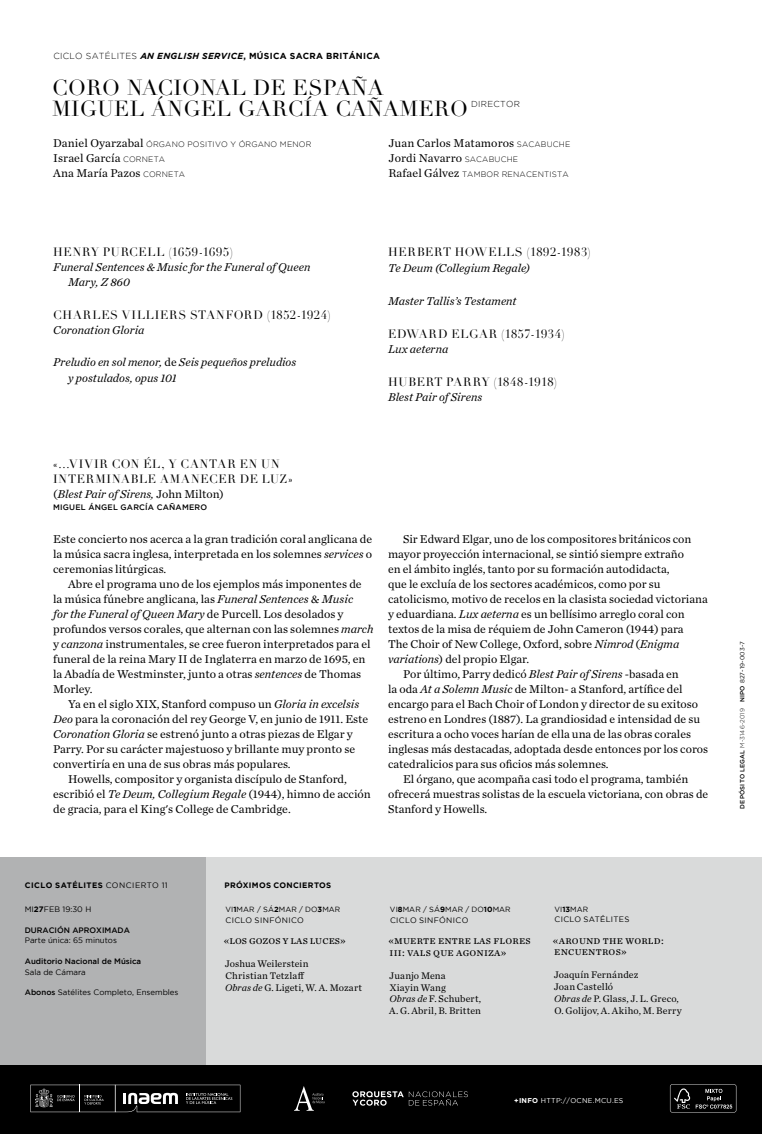
<style>
.page{position:relative;width:762px;height:1134px;background:#fff}
.page>*{position:absolute;margin:0;border:0;box-sizing:border-box;transform-origin:0 0}
.t1{font:21.25px "Didot";letter-spacing:.02em;color:#000}
.CUERPO_DE_TEXTO{font:11.88px/15px "Chronicle Text G1";color:#000}
.CUERPO_DE_TEXTO-2{font:italic 11.88px "Chronicle Text G1";color:#000}
.CUERPO_DE_TEXTO-3{font:11.88px/15px "Didot";letter-spacing:.06em;color:#000}
.CUERPO_DE_TEXTO-4{font:11.88px "Didot";letter-spacing:.03em;color:#000}
.INT{font:11.25px/11.2px "Chronicle Text G1";letter-spacing:.02em;color:#000}
.INT-2{font:11.25px "Chronicle Text G1";color:#000}
.TIT{font:10px/11.9px "Chronicle Text G1";letter-spacing:.015em;color:#000}
.t2{font:700 8.75px "Gotham";letter-spacing:.035em;color:#000}
.t3{font:300 8.62px "Gotham";letter-spacing:.035em;color:#000}
.TIT-2{font:7.88px "Gotham";color:#000}
.t4{font:300 7.88px "Gotham";letter-spacing:.025em;color:#000}
.t5{font:700 7.88px "Gotham";letter-spacing:.045em;color:#000}
.t6{font:500 7.88px "Gotham";color:#000}
.INT-3{font:7.88px "Gotham";letter-spacing:.05em;color:#000}
.t7{font:500 7.88px "Gotham";letter-spacing:.025em;color:#000}
.TIT-3{font:7.88px "Gotham";letter-spacing:.04em;color:#000}
.TIT-4{font:7.5px "Gotham";letter-spacing:.015em;color:#000}
.t8{font:7px "Gotham";letter-spacing:.04em;color:#fff}
.PLANTILLA{font:500 6.12px "Gotham";letter-spacing:.035em;color:#000}
.s1{font-weight:300}
.s2{font-style:italic}
.s3{font-family:"Chronicle Text G1";font-weight:400;font-size:11.88px}
.s4{font-family:"Gotham";font-weight:300;font-size:7.88px}
.s5{font-style:normal}
.s6{font-weight:400}
.s7{font-weight:700}
.s8{font-weight:500}
</style>
<div class="page">
<div style="left:0;top:857px;width:762px;height:277px;background:#d9dada"></div>
<div style="left:0;top:857px;width:206px;height:277px;background:#b1b2b3"></div>
<div style="left:0;top:1066px;width:762px;height:68px;background:#000"></div>
<svg style="left:670px;top:1084px;width:66px;height:28px"></svg>
<svg style="left:30px;top:1085px;width:210px;height:27px"></svg>
<svg style="left:294px;top:1086px;width:30px;height:25px"></svg>
<svg style="left:352px;top:1091px;width:116px;height:15px"></svg>
<p class="t2" style="left:53px;top:51px;width:328px"><span class="s1">CICLO SATÉLITES</span> <span class="s2">AN ENGLISH SERVICE</span>, MÚSICA SACRA BRITÁNICA</p>
<p class="t1" style="left:52px;top:75px;width:333px">CORO NACIONAL DE ESPAÑA</p>
<p class="t1" style="left:52px;top:96px;width:417px">MIGUEL ÁNGEL GARCÍA CAÑAMERO</p>
<p class="t3" style="left:471px;top:99px;width:50px">DIRECTOR</p>
<p class="t4" style="left:53px;top:140px;width:260px"><span class="s3">Daniel Oyarzabal</span> ÓRGANO POSITIVO Y ÓRGANO MENOR</p>
<p class="CUERPO_DE_TEXTO" style="left:53px;top:150px;width:114px">Israel García <span class="s4">CORNETA</span></p>
<p class="CUERPO_DE_TEXTO" style="left:53px;top:165px;width:134px">Ana María Pazos <span class="s4">CORNETA</span></p>
<p class="CUERPO_DE_TEXTO" style="left:388px;top:135px;width:183px">Juan Carlos Matamoros <span class="s4">SACABUCHE</span></p>
<p class="CUERPO_DE_TEXTO" style="left:388px;top:150px;width:131px">Jordi Navarro <span class="s4">SACABUCHE</span></p>
<p class="t4" style="left:388px;top:170px;width:182px"><span class="s3">Rafael Gálvez</span> TAMBOR RENACENTISTA</p>
<p class="CUERPO_DE_TEXTO-3" style="left:53px;top:245px;width:181px">HENRY PURCELL (1659-1695)</p>
<p class="CUERPO_DE_TEXTO-2" style="left:53px;top:258px;width:259px">Funeral Sentences &amp; Music for the Funeral of Queen</p>
<p class="CUERPO_DE_TEXTO-2" style="left:68px;top:273px;width:63px">Mary, Z 860</p>
<p class="CUERPO_DE_TEXTO-3" style="left:53px;top:308px;width:279px">CHARLES VILLIERS STANFORD (1852-1924)</p>
<p class="CUERPO_DE_TEXTO-2" style="left:53px;top:321px;width:93px">Coronation Gloria</p>
<p class="CUERPO_DE_TEXTO-2" style="left:53px;top:353px;width:245px">Preludio en sol menor, <span class="s5">de</span> Seis pequeños preludios</p>
<p class="CUERPO_DE_TEXTO-2" style="left:68px;top:368px;width:110px">y postulados, opus 101</p>
<p class="CUERPO_DE_TEXTO-3" style="left:388px;top:245px;width:204px">HERBERT HOWELLS (1892-1983)</p>
<p class="CUERPO_DE_TEXTO-2" style="left:388px;top:258px;width:144px">Te Deum (Collegium Regale)</p>
<p class="CUERPO_DE_TEXTO-2" style="left:388px;top:291px;width:130px">Master Tallis’s Testament</p>
<p class="CUERPO_DE_TEXTO-3" style="left:388px;top:326px;width:178px">EDWARD ELGAR (1857-1934)</p>
<p class="CUERPO_DE_TEXTO-2" style="left:388px;top:340px;width:62px">Lux aeterna</p>
<p class="CUERPO_DE_TEXTO-4" style="left:388px;top:374px;width:171px">HUBERT PARRY (1848-1918)</p>
<p class="CUERPO_DE_TEXTO-2" style="left:388px;top:388px;width:96px">Blest Pair of Sirens</p>
<p class="CUERPO_DE_TEXTO-3" style="left:53px;top:457px;width:241px">«…VIVIR CON ÉL, Y CANTAR EN UN<br>INTERMINABLE AMANECER DE LUZ»</p>
<p class="CUERPO_DE_TEXTO-2" style="left:53px;top:485px;width:172px"><span class="s5">(</span>Blest Pair of Sirens, <span class="s5">John Milton)</span></p>
<p class="t7" style="left:53px;top:503px;width:155px">MIGUEL ÁNGEL GARCÍA CAÑAMERO</p>
<p class="CUERPO_DE_TEXTO" style="left:53px;top:531px;width:321px;text-align:justify">Este concierto nos acerca a la gran tradición coral anglicana de la música sacra inglesa, interpretada en los solemnes <span class="s2">services</span> o ceremonias litúrgicas.</p>
<p class="CUERPO_DE_TEXTO" style="left:53px;top:576px;width:322px;text-indent:15px">Abre el programa uno de los ejemplos más imponentes de la música fúnebre anglicana, las <span class="s2">Funeral Sentences</span> &amp; <span class="s2">Music<br>for the Funeral of Queen Mary</span> de Purcell. Los desolados y profundos versos corales, que alternan con las solemnes <span class="s2">march </span>y <span class="s2">canzona</span> instrumentales, se cree fueron interpretados para el funeral de la reina Mary II de Inglaterra en marzo de 1695, en la Abadía de Westminster, junto a otras <span class="s2">sentences</span> de Thomas Morley.</p>
<p class="CUERPO_DE_TEXTO" style="left:53px;top:696px;width:317px;text-indent:15px">Ya en el siglo XIX, Stanford compuso un <span class="s2">Gloria in excelsis Deo</span> para la coronación del rey George V, en junio de 1911. Este <span class="s2">Coronation Gloria</span> se estrenó junto a otras piezas de Elgar y Parry. Por su carácter majestuoso y brillante muy pronto se convertiría en una de sus obras más populares.</p>
<p class="CUERPO_DE_TEXTO" style="left:53px;top:771px;width:319px;text-indent:15px">Howells, compositor y organista discípulo de Stanford, escribió el <span class="s2">Te Deum, Collegium Regale</span> (1944), himno de acción de gracia, para el King's College de Cambridge.</p>
<p class="CUERPO_DE_TEXTO" style="left:388px;top:531px;width:321px;text-indent:15px">Sir Edward Elgar, uno de los compositores británicos con mayor proyección internacional, se sintió siempre extraño<br>en el ámbito inglés, tanto por su formación autodidacta,<br>que le excluía de los sectores académicos, como por su catolicismo, motivo de recelos en la clasista sociedad victoriana y eduardiana. <span class="s2">Lux aeterna</span> es un bellísimo arreglo coral con textos de la misa de réquiem de John Cameron (1944) para<br>The Choir of New College, Oxford, sobre <span class="s2">Nimrod</span> (<span class="s2">Enigma variations</span>) del propio Elgar.</p>
<p class="CUERPO_DE_TEXTO" style="left:388px;top:666px;width:321px;text-indent:15px">Por último, Parry dedicó <span class="s2">Blest Pair of Sirens</span> -basada en<br>la oda <span class="s2">At a Solemn Music</span> de Milton- a Stanford, artífice del encargo para el Bach Choir of London y director de su exitoso estreno en Londres (1887). La grandiosidad e intensidad de su escritura a ocho voces harían de ella una de las obras corales inglesas más destacadas, adoptada desde entonces por los coros catedralicios para sus oficios más solemnes.</p>
<p class="CUERPO_DE_TEXTO" style="left:388px;top:771px;width:322px;text-indent:15px">El órgano, que acompaña casi todo el programa, también ofrecerá muestras solistas de la escuela victoriana, con obras de<br>Stanford y Howells.</p>
<p class="t5" style="left:25px;top:881px;width:144px">CICLO SATÉLITES <span class="s6">CONCIERTO 11</span></p>
<p class="t5" style="left:224px;top:881px;width:108px">PRÓXIMOS CONCIERTOS</p>
<p class="TIT-2" style="left:25px;top:905px;width:68px">MI<span class="s7">27</span>FEB 19:30 H</p>
<p class="t6" style="left:25px;top:926px;width:107px">DURACIÓN APROXIMADA</p>
<p class="TIT-2" style="left:25px;top:936px;width:94px">Parte única: 65 minutos</p>
<p class="t6" style="left:25px;top:957px;width:118px">Auditorio Nacional de Música</p>
<p class="TIT-2" style="left:25px;top:967px;width:63px">Sala de Cámara</p>
<p class="TIT-2" style="left:25px;top:988px;width:155px"><span class="s8">Abonos</span> Satélites Completo, Ensembles</p>
<p class="TIT-4" style="left:225px;top:905px;width:116px">VI<span class="s7">1</span>MAR / SÁ<span class="s7">2</span>MAR / DO<span class="s7">3</span>MAR</p>
<p class="INT-3" style="left:226px;top:915px;width:80px">CICLO SINFÓNICO</p>
<p class="INT-2" style="left:224px;top:932px;width:123px">«LOS GOZOS Y LAS LUCES»</p>
<p class="TIT" style="left:225px;top:957px;width:85px">Joshua Weilerstein</p>
<p class="TIT" style="left:225px;top:969px;width:80px">Christian Tetzlaff</p>
<p class="TIT" style="left:225px;top:981px;width:139px"><span class="s2">Obras de</span> G. Ligeti, W. A. Mozart</p>
<p class="TIT-4" style="left:390px;top:905px;width:122px">VI<span class="s7">8</span>MAR / SÁ<span class="s7">9</span>MAR / DO<span class="s7">10</span>MAR</p>
<p class="INT-3" style="left:390px;top:915px;width:80px">CICLO SINFÓNICO</p>
<p class="INT" style="left:388px;top:934px;width:144px">«MUERTE ENTRE LAS FLORES<br>III: VALS QUE AGONIZA»</p>
<p class="TIT" style="left:389px;top:969px;width:58px">Juanjo Mena<br>Xiayin Wang</p>
<p class="TIT" style="left:389px;top:992px;width:93px"><span class="s2">Obras de</span> F. Schubert,<br>A. G. Abril, B. Britten</p>
<p class="TIT-4" style="left:554px;top:905px;width:35px">VI<span class="s7">13</span>MAR</p>
<p class="TIT-3" style="left:554px;top:915px;width:77px">CICLO SATÉLITES</p>
<p class="INT" style="left:553px;top:934px;width:112px">«AROUND THE WORLD:<br>ENCUENTROS»</p>
<p class="TIT" style="left:554px;top:968px;width:86px">Joaquín Fernández</p>
<p class="TIT" style="left:554px;top:980px;width:61px">Joan Castelló</p>
<p class="TIT" style="left:554px;top:992px;width:129px"><span class="s2">Obras de</span> P. Glass, J. L. Greco,<br>O. Golijov, A. Akiho, M. Berry</p>
<p class="PLANTILLA" style="left:739px;top:809px;width:169px;rotate:-90deg">DEPÓSITO LEGAL <span class="s1">M-3146-2019</span> NIPO <span class="s6">827-19-003-7</span></p>
<p class="t8" style="left:514px;top:1096px;width:111px"><span class="s7">+INFO</span> HTTP://OCNE.MCU.ES</p>
</div>
